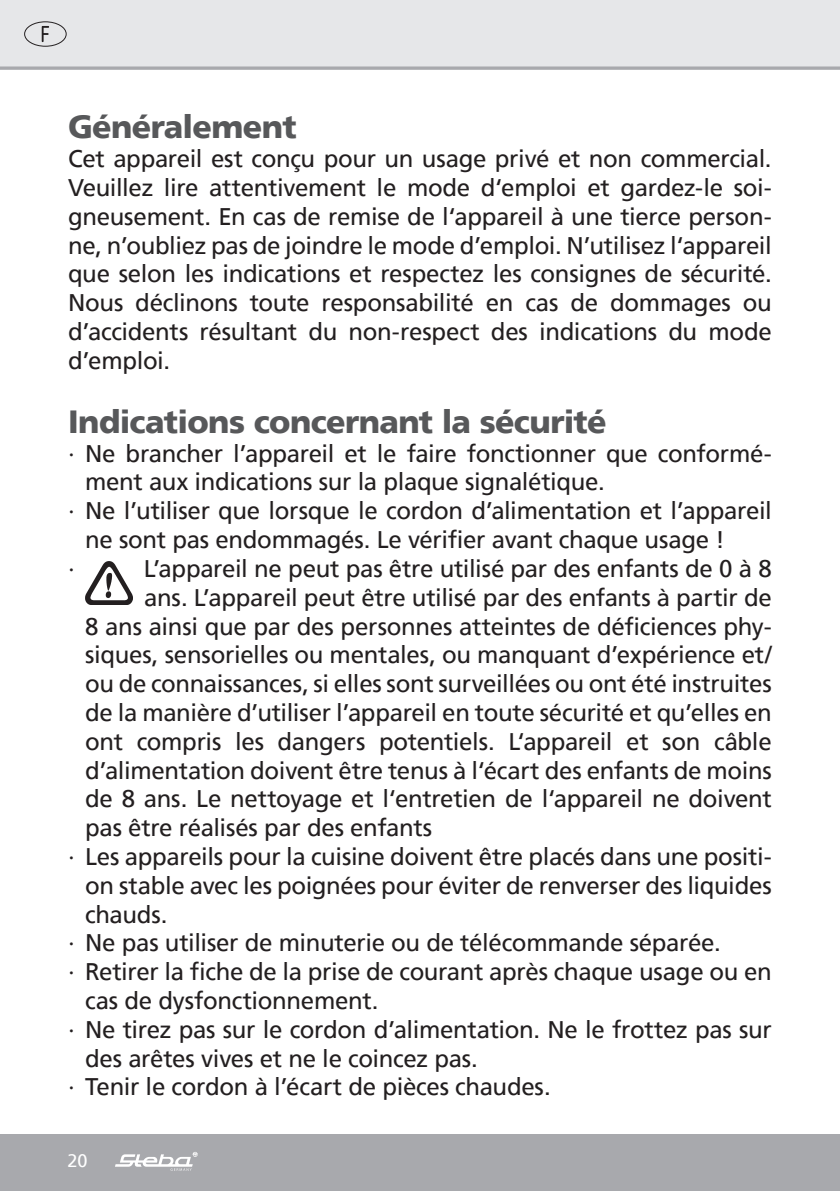
<style>
.page{position:relative;width:840px;height:1191px;background:#fff}
.page>*{position:absolute;margin:0;border:0;box-sizing:border-box;transform-origin:0 0}
.t1{font:900 32px "Frutiger";letter-spacing:-.02em;color:#57585a}
.t2{font:24px/28.8px "Frutiger";letter-spacing:-.015em;color:#231f20;text-align:justify}
.t3{font:18px "Frutiger";color:#fff}
</style>
<div class="page">
<div style="left:0;top:0;width:839px;height:68px;background:#e6e7e9"></div>
<hr style="left:839px;top:1134px;width:1px;height:57px;background:#a8a9ad">
<div style="left:0;top:1134px;width:839px;height:57px;background:#a8a9ad"></div>
<svg style="left:115px;top:1152px;width:82px;height:18px"></svg>
<svg style="left:0;top:66px;width:839px;height:4px;background:#b3b4b8"></svg>
<div style="left:24px;top:21px;width:43px;height:26px;border:1px solid #231f20;border-radius:50%"></div>
<svg style="left:42px;top:26px;width:7px;height:16px"></svg>
<img style="left:85px;top:561px;width:48px;height:43px">
<h1 class="t1" style="left:68px;top:108px;width:230px">Généralement</h1>
<p class="t2" style="left:68px;top:144px;width:704px">Cet appareil est conçu pour un usage privé et non commercial.<br>Veuillez lire attentivement le mode d‘emploi et gardez-le soi&shy;gneusement. En cas de remise de l‘appareil à une tierce person&shy;ne, n’oubliez pas de joindre le mode d’emploi. N’utilisez l‘appareil que selon les indications et respectez les consignes de sécurité.<br>Nous déclinons toute responsabilité en cas de dommages ou d’accidents résultant du non-respect des indications du mode d’emploi.</p>
<h1 class="t1" style="left:68px;top:402px;width:540px">Indications concernant la sécurité</h1>
<p class="t2" style="left:68px;top:439px;width:705px">∙ Ne brancher l’appareil et le faire fonctionner que conformé-</p>
<p class="t2" style="left:85px;top:467px;width:521px">ment aux indications sur la plaque signalétique.</p>
<p class="t2" style="left:68px;top:496px;width:704px">∙ Ne l’utiliser que lorsque le cordon d’alimentation et l’appareil</p>
<p class="t2" style="left:85px;top:525px;width:640px">ne sont pas endommagés. Le vérifier avant chaque usage !</p>
<p class="t2" style="left:68px;top:554px;width:8px">∙</p>
<p class="t2" style="left:144px;top:554px;width:629px">L’appareil ne peut pas être utilisé par des enfants de 0 à 8</p>
<p class="t2" style="left:144px;top:583px;width:628px">ans. L’appareil peut être utilisé par des enfants à partir de</p>
<p class="t2" style="left:85px;top:611px;width:687px">8 ans ainsi que par des personnes atteintes de déficiences phy-</p>
<p class="t2" style="left:85px;top:640px;width:687px">siques, sensorielles ou mentales, ou manquant d’expérience et/</p>
<p class="t2" style="left:85px;top:669px;width:687px">ou de connaissances, si elles sont surveillées ou ont été instruites</p>
<p class="t2" style="left:85px;top:698px;width:687px">de la manière d’utiliser l’appareil en toute sécurité et qu’elles en</p>
<p class="t2" style="left:85px;top:727px;width:687px">ont compris les dangers potentiels. L‘appareil et son câble</p>
<p class="t2" style="left:85px;top:755px;width:687px">d’alimentation doivent être tenus à l‘écart des enfants de moins</p>
<p class="t2" style="left:85px;top:784px;width:687px">de 8 ans. Le nettoyage et l‘entretien de l‘appareil ne doivent</p>
<p class="t2" style="left:85px;top:813px;width:348px">pas être réalisés par des enfants</p>
<p class="t2" style="left:68px;top:842px;width:705px">∙ Les appareils pour la cuisine doivent être placés dans une positi-</p>
<p class="t2" style="left:85px;top:871px;width:687px">on stable avec les poignées pour éviter de renverser des liquides</p>
<p class="t2" style="left:85px;top:899px;width:84px">chauds.</p>
<p class="t2" style="left:68px;top:928px;width:654px">∙ Ne pas utiliser de minuterie ou de télécommande séparée.</p>
<p class="t2" style="left:68px;top:957px;width:704px">∙ Retirer la fiche de la prise de courant après chaque usage ou en</p>
<p class="t2" style="left:85px;top:986px;width:295px">cas de dysfonctionnement.</p>
<p class="t2" style="left:68px;top:1015px;width:704px">∙ Ne tirez pas sur le cordon d’alimentation. Ne le frottez pas sur</p>
<p class="t2" style="left:85px;top:1043px;width:394px">des arêtes vives et ne le coincez pas.</p>
<p class="t2" style="left:68px;top:1072px;width:484px">∙ Tenir le cordon à l’écart de pièces chaudes.</p>
<p class="t3" style="left:67px;top:1149px;width:22px">20</p>
</div>
